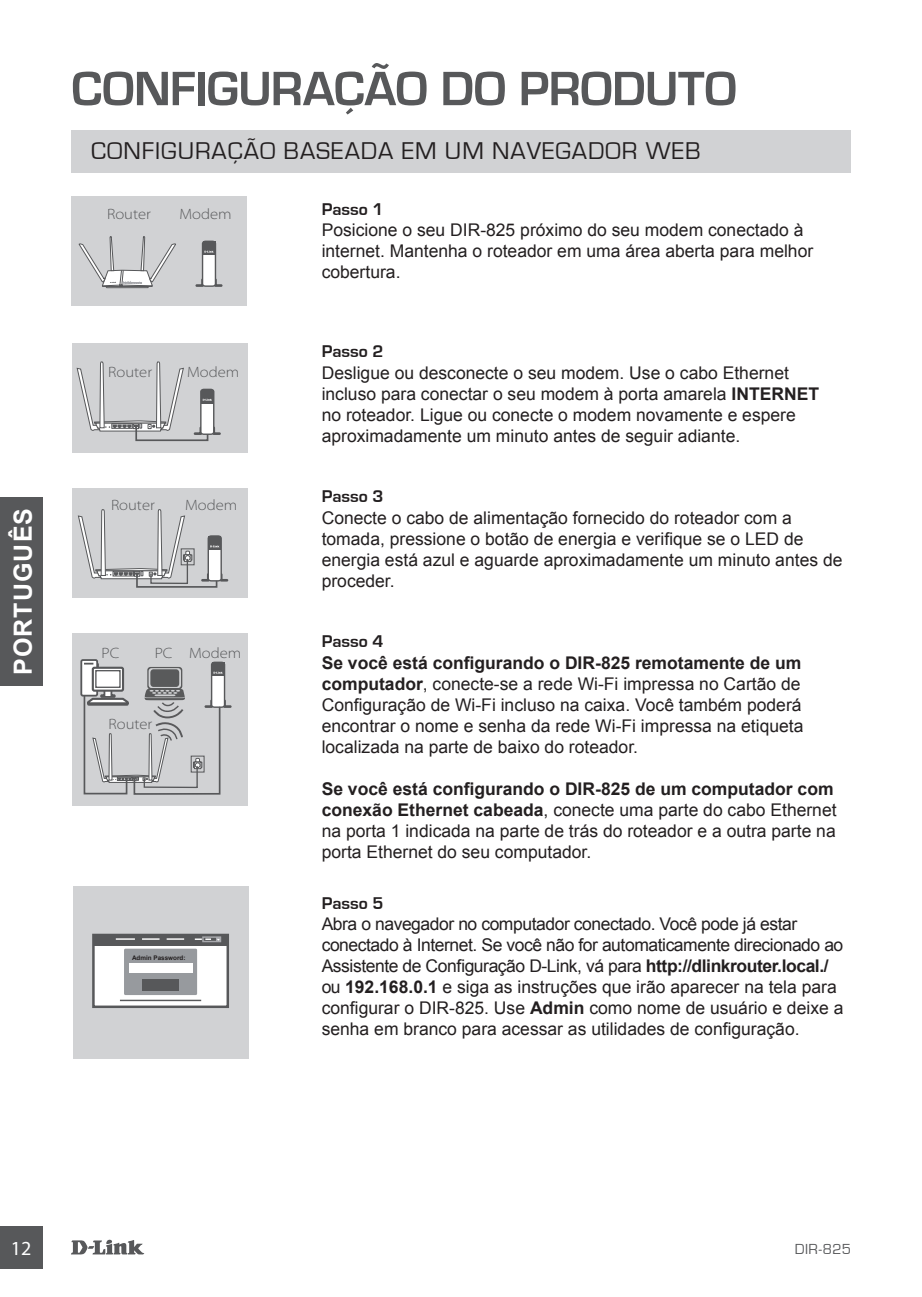
<style>
.page{position:relative;width:922px;height:1297px;background:#fff}
.page>*{position:absolute;margin:0;border:0;box-sizing:border-box;transform-origin:0 0}
.t1{font:700 50px "Eurostile";letter-spacing:-.015em;color:#57585a}
.t2{font:25px "Eurostile";letter-spacing:.04em;color:#231f20}
.t3{font:700 25px "Arial";letter-spacing:.045em;color:#fff}
.t4{font:20px "Myriad Pro";color:#fff}
.t5{font:17.5px/21px "Arial";color:#231f20}
.t6{font:17.5px/21px "Arial";letter-spacing:-.025em;color:#231f20}
.t7{font:700 17.5px "Eurostile";color:#231f20}
.t8{font:300 semi-expanded 15px "Myriad Pro";color:#57585a}
.t9{font:15px "Eurostile";letter-spacing:.03em;color:#57585a}
.t10{font:700 6.25px "Arial";color:#231f20}
.s1{font-weight:700}
</style>
<div class="page">
<svg style="left:71px;top:1239px;width:73px;height:15px"></svg>
<div style="left:0;top:1226px;width:43px;height:43px;background:#57585a"></div>
<div style="left:0;top:497px;width:43px;height:189px;background:#57585a"></div>
<div style="left:71px;top:130px;width:779px;height:43px;background:#d1d2d4"></div>
<div style="left:72px;top:633px;width:176px;height:173px;background:#d1d2d4"></div>
<div style="left:72px;top:488px;width:175px;height:110px;background:#d1d2d4"></div>
<div style="left:72px;top:343px;width:175px;height:109px;background:#d1d2d4"></div>
<div style="left:73px;top:886px;width:175px;height:172px;background:#d1d2d4"></div>
<div style="left:92px;top:934px;width:137px;height:74px;background:#fff;border:2px solid #57585a"></div>
<div style="left:94px;top:935px;width:134px;height:11px;background:#57585a"></div>
<hr style="left:120px;top:1000px;width:81px;height:1px;background:#57585a">
<div style="left:124px;top:949px;width:73px;height:46px;background:#979a9e"></div>
<div style="left:129px;top:963px;width:63px;height:10px;background:#fff"></div>
<div style="left:142px;top:980px;width:37px;height:11px;background:#57585a"></div>
<div style="left:202px;top:936px;width:19px;height:6px;border:1px solid #a8a9ad"></div>
<svg style="left:116px;top:938px;width:19px;height:2px"></svg>
<svg style="left:142px;top:938px;width:17px;height:2px"></svg>
<svg style="left:167px;top:938px;width:17px;height:2px"></svg>
<svg style="left:195px;top:937px;width:25px;height:4px"></svg>
<div style="left:71px;top:197px;width:176px;height:109px;background:#d1d2d4"></div>
<svg style="left:195px;top:241px;width:27px;height:46px"></svg>
<svg style="left:76px;top:362px;width:145px;height:80px"></svg>
<svg style="left:77px;top:509px;width:151px;height:79px"></svg>
<svg style="left:80px;top:659px;width:151px;height:136px"></svg>
<svg style="left:78px;top:196px;width:99px;height:93px"></svg>
<h1 class="t1" style="left:71px;top:61px;width:667px">CONFIGURAÇÃO DO PRODUTO</h1>
<h2 class="t2" style="left:91px;top:138px;width:610px">CONFIGURAÇÃO BASEADA EM UM NAVEGADOR WEB</h2>
<h2 class="t3" style="left:6px;top:675px;width:169px;rotate:-90deg">PORTUGUÊS</h2>
<p class="t8" style="left:107px;top:205px;width:45px">Router</p>
<p class="t8" style="left:179px;top:205px;width:54px">Modem</p>
<p class="t8" style="left:108px;top:363px;width:45px">Router</p>
<p class="t8" style="left:187px;top:363px;width:54px">Modem</p>
<p class="t8" style="left:111px;top:497px;width:45px">Router</p>
<p class="t8" style="left:185px;top:497px;width:54px">Modem</p>
<p class="t8" style="left:101px;top:644px;width:19px">PC</p>
<p class="t8" style="left:155px;top:644px;width:88px">PC Modem</p>
<p class="t8" style="left:108px;top:716px;width:45px">Router</p>
<p class="t10" style="left:132px;top:953px;width:55px">Admin Password:</p>
<p class="t7" style="left:321px;top:199px;width:63px">Passo 1</p>
<p class="t5" style="left:321px;top:220px;width:493px">Posicione o seu DIR-825 próximo do seu modem conectado à internet. Mantenha o roteador em uma área aberta para melhor cobertura.</p>
<p class="t7" style="left:321px;top:342px;width:63px">Passo 2</p>
<p class="t5" style="left:321px;top:362px;width:499px">Desligue ou desconecte o seu modem. Use o cabo Ethernet incluso para conectar o seu modem à porta amarela <span class="s1">INTERNET </span>no roteador. Ligue ou conecte o modem novamente e espere aproximadamente um minuto antes de seguir adiante.</p>
<p class="t7" style="left:321px;top:487px;width:63px">Passo 3</p>
<p class="t5" style="left:321px;top:507px;width:522px">Conecte o cabo de alimentação fornecido do roteador com a tomada, pressione o botão de energia e verifique se o LED de energia está azul e aguarde aproximadamente um minuto antes de proceder.</p>
<p class="t7" style="left:321px;top:632px;width:63px">Passo 4</p>
<p class="t5" style="left:321px;top:652px;width:483px"><span class="s1">Se você está configurando o DIR-825 remotamente de um computador</span>, conecte-se a rede Wi-Fi impressa no Cartão de Configuração de Wi-Fi incluso na caixa. Você também poderá encontrar o nome e senha da rede Wi-Fi impressa na etiqueta localizada na parte de baixo do roteador.</p>
<p class="t5" style="left:321px;top:778px;width:516px"><span class="s1">Se você está configurando o DIR-825 de um computador com conexão Ethernet cabeada</span>, conecte uma parte do cabo Ethernet na porta 1 indicada na parte de trás do roteador e a outra parte na porta Ethernet do seu computador.</p>
<p class="t7" style="left:321px;top:893px;width:63px">Passo 5</p>
<p class="t6" style="left:321px;top:914px;width:523px">Abra o navegador no computador conectado. Você pode já estar conectado à Internet. Se você não for automaticamente direcionado ao Assistente de Configuração D-Link, vá para <span class="s1">http://dlinkrouter.local./ </span>ou <span class="s1">192.168.0.1</span> e siga as instruções que irão aparecer na tela para configurar o DIR-825. Use <span class="s1">Admin</span> como nome de usuário e deixe a senha em branco para acessar as utilidades de configuração.</p>
<p class="t4" style="left:11px;top:1235px;width:22px">12</p>
<p class="t9" style="left:794px;top:1241px;width:58px">DIR-825</p>
</div>
